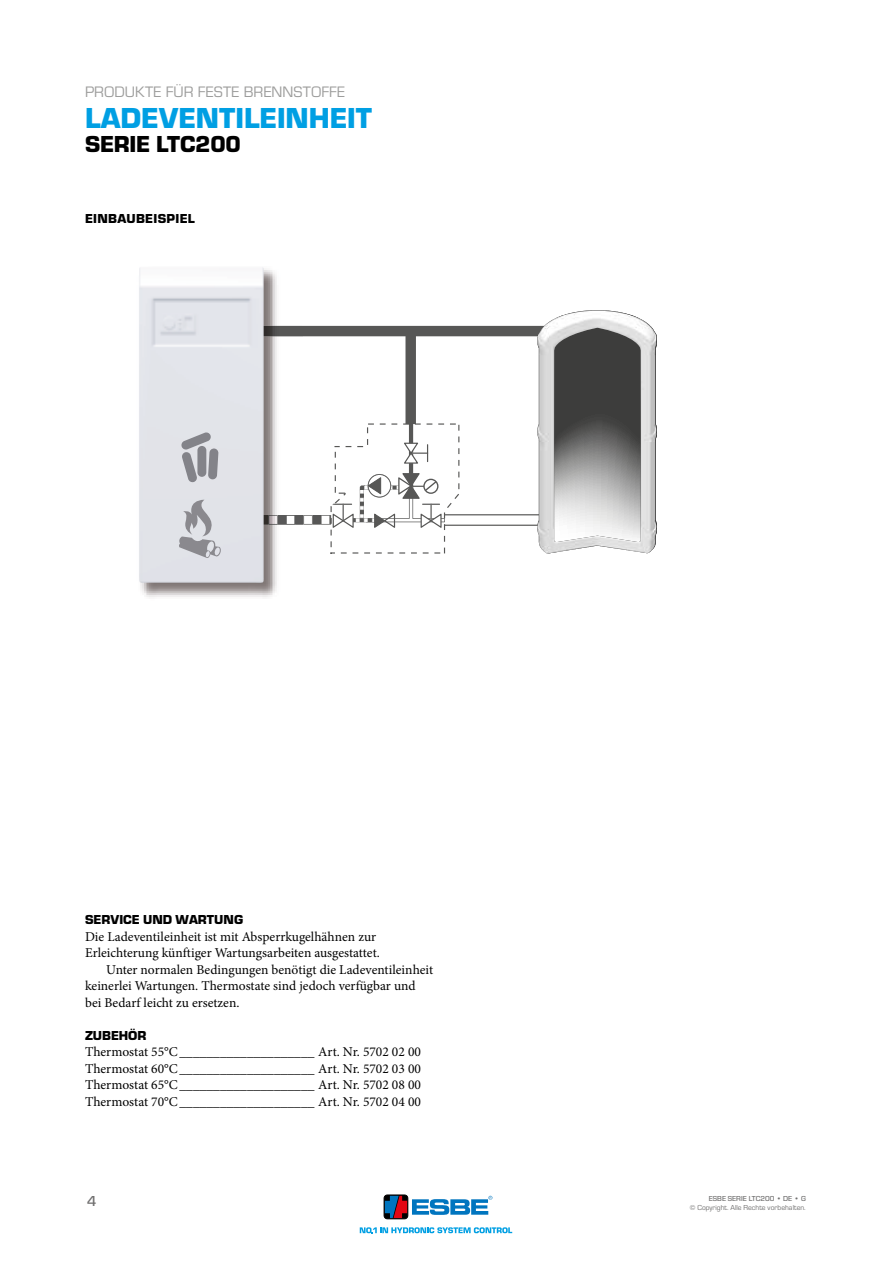
<style>
.page{position:relative;width:893px;height:1263px;background:#fff}
.page>*{position:absolute;margin:0;border:0;box-sizing:border-box;transform-origin:0 0}
.t1{font:700 30px "ESBE Eurostile";color:#009fe3}
.t2{font:700 24px "ESBE Eurostile";letter-spacing:-.01em;color:#000}
.t3{font:15.75px "ESBE Eurostile";color:#9d9d9c}
.t4{font:500 15px "ESBE Eurostile";color:#706f6f}
.t5{font:13.5px/16.5px "Minion Pro";color:#000;text-align:justify}
.t6{font:700 13.5px "ESBE Eurostile";color:#000}
.t7{font:700 13.5px "ESBE Eurostile";letter-spacing:.025em;color:#000}
.t8{font:7.5px "ESBE Eurostile";color:#706f6f}
.t9{font:500 7.5px "ESBE Eurostile";color:#706f6f}
</style>
<div class="page">
<svg style="left:303px;top:325px;width:235px;height:2px"></svg>
<img style="left:538px;top:310px;width:63px;height:17px">
<img style="left:140px;top:270px;width:163px;height:327px">
<img style="left:264px;top:326px;width:39px;height:1px">
<img style="left:139px;top:267px;width:125px;height:316px">
<svg style="left:179px;top:500px;width:42px;height:58px;background:#bfc0c5"></svg>
<svg style="left:181px;top:432px;width:37px;height:51px;background:#aeaeb4"></svg>
<svg style="left:260px;top:327px;width:383px;height:227px"></svg>
<svg style="left:360px;top:1227px;width:152px;height:6px"></svg>
<div style="left:384px;top:1195px;width:24px;height:24px;border:1px solid #000;border-radius:3px"></div>
<svg style="left:385px;top:1196px;width:107px;height:22px"></svg>
<p class="t3" style="left:85px;top:83px;width:262px">PRODUKTE FÜR FESTE BRENNSTOFFE</p>
<h1 class="t1" style="left:85px;top:102px;width:289px">LADEVENTILEINHEIT</h1>
<h2 class="t2" style="left:85px;top:131px;width:157px">SERIE LTC200</h2>
<p class="t7" style="left:85px;top:211px;width:111px">EINBAUBEISPIEL</p>
<p class="t6" style="left:85px;top:912px;width:160px">SERVICE UND WARTUNG</p>
<p class="t5" style="left:85px;top:928px;width:293px">Die Ladeventileinheit ist mit Absperrkugelhähnen zur</p>
<p class="t5" style="left:85px;top:945px;width:296px">Erleichterung künftiger Wartungsarbeiten ausgestattet.</p>
<p class="t5" style="left:106px;top:961px;width:328px">Unter normalen Bedingungen benötigt die Ladeventileinheit</p>
<p class="t5" style="left:85px;top:978px;width:332px">keinerlei Wartungen. Thermostate sind jedoch verfügbar und</p>
<p class="t5" style="left:85px;top:994px;width:156px">bei Bedarf leicht zu ersetzen.</p>
<p class="t6" style="left:85px;top:1028px;width:63px">ZUBEHÖR</p>
<p class="t5" style="left:85px;top:1044px;width:337px">Thermostat 55°C____________________ Art. Nr. 5702 02 00<br>Thermostat 60°C____________________ Art. Nr. 5702 03 00<br>Thermostat 65°C____________________ Art. Nr. 5702 08 00<br>Thermostat 70°C____________________ Art. Nr. 5702 04 00</p>
<p class="t4" style="left:87px;top:1193px;width:11px">4</p>
<p class="t9" style="left:709px;top:1194px;width:98px">ESBE SERIE LTC200 • DE • G</p>
<p class="t8" style="left:690px;top:1203px;width:117px">© Copyright. Alle Rechte vorbehalten.</p>
</div>
